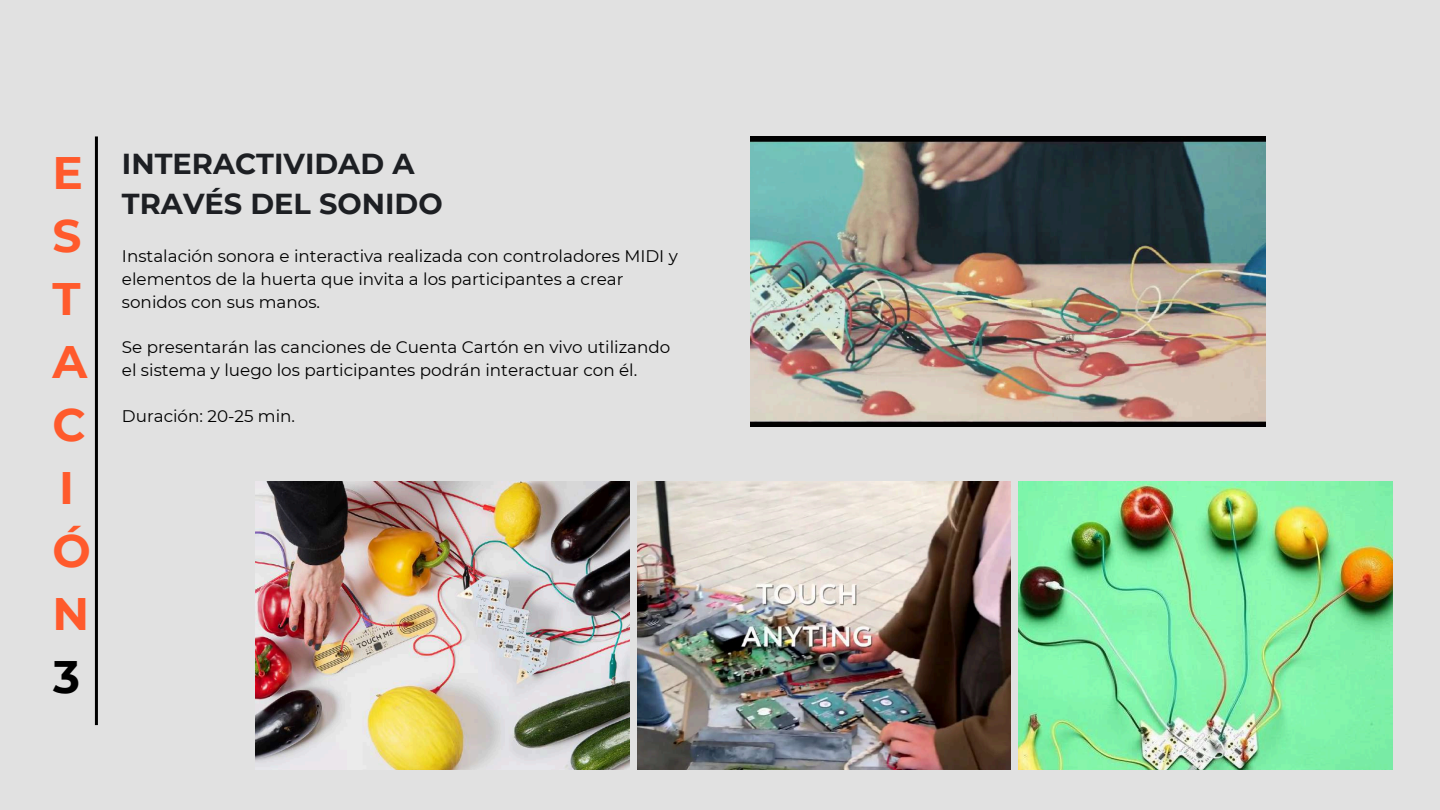
<style>
.page{position:relative;width:1440px;height:810px;background:#e1e1e1}
.page>*{position:absolute;margin:0;border:0;box-sizing:border-box;transform-origin:0 0}
.t1{font:700 45.5px/63px "Montserrat";color:#ff5a2c}
.t2{font:700 45.5px "Montserrat";color:#000}
.t3{font:700 28.8px/39.8px "Montserrat";color:#1d1f23}
.t4{font:16.8px/23px "Montserrat";color:#000}
</style>
<div class="page">
<img style="left:256px;top:481px;width:374px;height:289px">
<img style="left:637px;top:481px;width:374px;height:289px">
<img style="left:1018px;top:481px;width:375px;height:289px">
<hr style="left:95px;top:136px;width:3px;height:589px;background:#000">
<img style="left:751px;top:136px;width:515px;height:291px">
<h1 class="t1" style="left:52px;top:142px;width:40px">E<br>S<br>T<br>A<br>C<br>I<br>Ó<br>N</h1>
<h1 class="t2" style="left:53px;top:649px;width:28px">3</h1>
<h2 class="t3" style="left:122px;top:144px;width:322px">INTERACTIVIDAD A<br>TRAVÉS DEL SONIDO</h2>
<p class="t4" style="left:122px;top:244px;width:557px">Instalación sonora e interactiva realizada con controladores MIDI y elementos de la huerta que invita a los participantes a crear sonidos con sus manos.</p>
<p class="t4" style="left:122px;top:336px;width:550px">Se presentarán las canciones de Cuenta Cartón en vivo utilizando el sistema y luego los participantes podrán interactuar con él.</p>
<p class="t4" style="left:122px;top:405px;width:175px">Duración: 20-25 min.</p>
</div>
